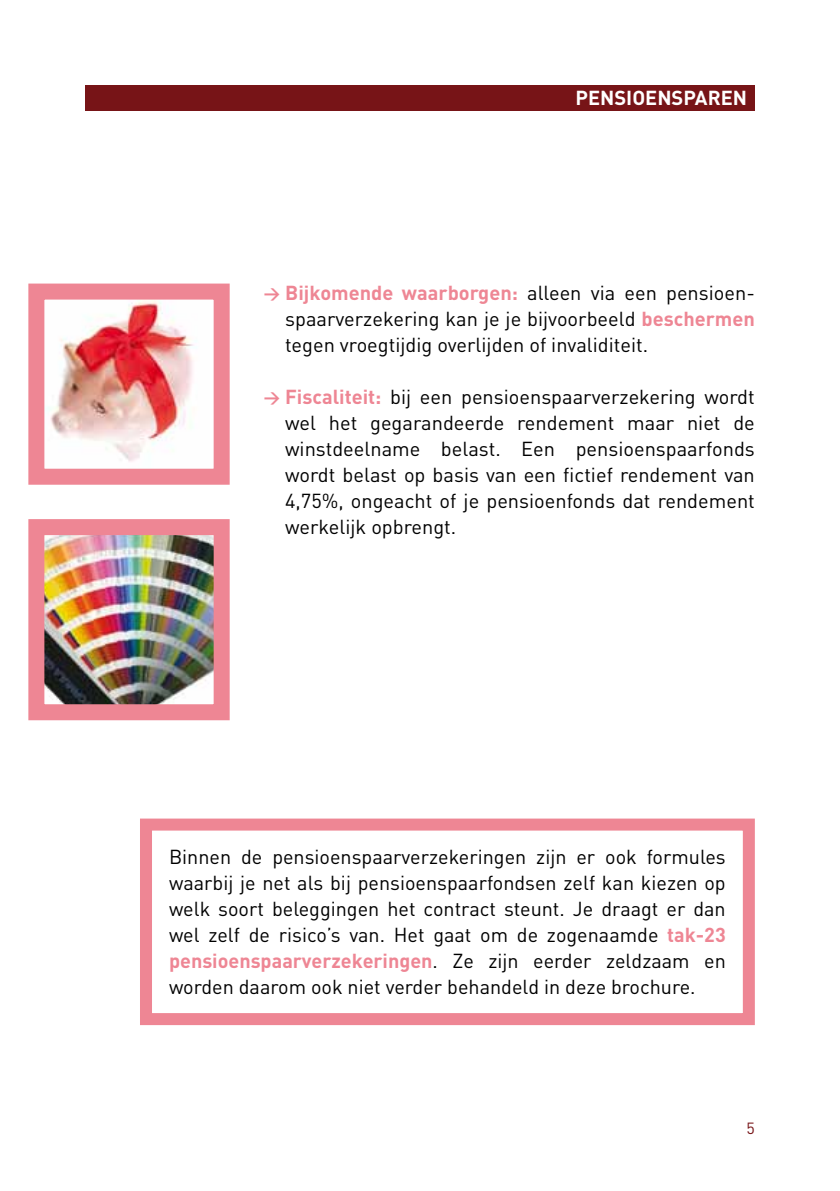
<style>
.page{position:relative;width:840px;height:1191px;background:#fff}
.page>*{position:absolute;margin:0;border:0;box-sizing:border-box;transform-origin:0 0}
.t1{font:20px/26px "DIN";color:#000;text-align:justify}
.t2{font:700 20px "DIN";color:#fff}
.t3{font:16px "DIN";color:#771417}
.s1{font-weight:700;font-size:16px;color:#ee8694}
.s2{font-weight:700;color:#ee8694}
</style>
<div class="page">
<div style="left:85px;top:85px;width:669px;height:25px;background:#771417"></div>
<img style="left:46px;top:300px;width:148px;height:162px">
<div style="left:28px;top:283px;width:201px;height:202px;border:16px solid #ee8694"></div>
<img style="left:45px;top:536px;width:167px;height:167px">
<div style="left:28px;top:519px;width:201px;height:201px;border:16px solid #ee8694"></div>
<div style="left:140px;top:818px;width:614px;height:207px;border:12px solid #ee8694"></div>
<p class="t2" style="left:575px;top:84px;width:173px">pensioensparen</p>
<p class="t1" style="left:285px;top:280px;width:471px;text-indent:-21px"><span class="s1">&gt;</span> <span class="s2">Bijkomende waarborgen:</span> alleen via een pensioen&shy;spaarverzekering kan je je bijvoorbeeld <span class="s2">beschermen </span>tegen vroegtijdig overlijden of invaliditeit.</p>
<p class="t1" style="left:285px;top:384px;width:471px;text-indent:-21px"><span class="s1">&gt;</span> <span class="s2">Fiscaliteit:</span> bij een pensioenspaarverzekering wordt wel het gegarandeerde rendement maar niet de winstdeelname belast. Een pensioenspaarfonds wordt belast op basis van een fictief rendement van 4,75%, ongeacht of je pensioenfonds dat rendement werkelijk opbrengt.</p>
<p class="t1" style="left:169px;top:843px;width:558px">Binnen de pensioenspaarverzekeringen zijn er ook formules waarbij je net als bij pensioenspaarfondsen zelf kan kiezen op welk soort beleggingen het contract steunt. Je draagt er dan wel zelf de risico’s van. Het gaat om de zogenaamde <span class="s2">tak-23 pensioenspaarverzekeringen</span>. Ze zijn eerder zeldzaam en worden daarom ook niet verder behandeld in deze brochure.</p>
<p class="t3" style="left:746px;top:1118px;width:10px">5</p>
</div>
